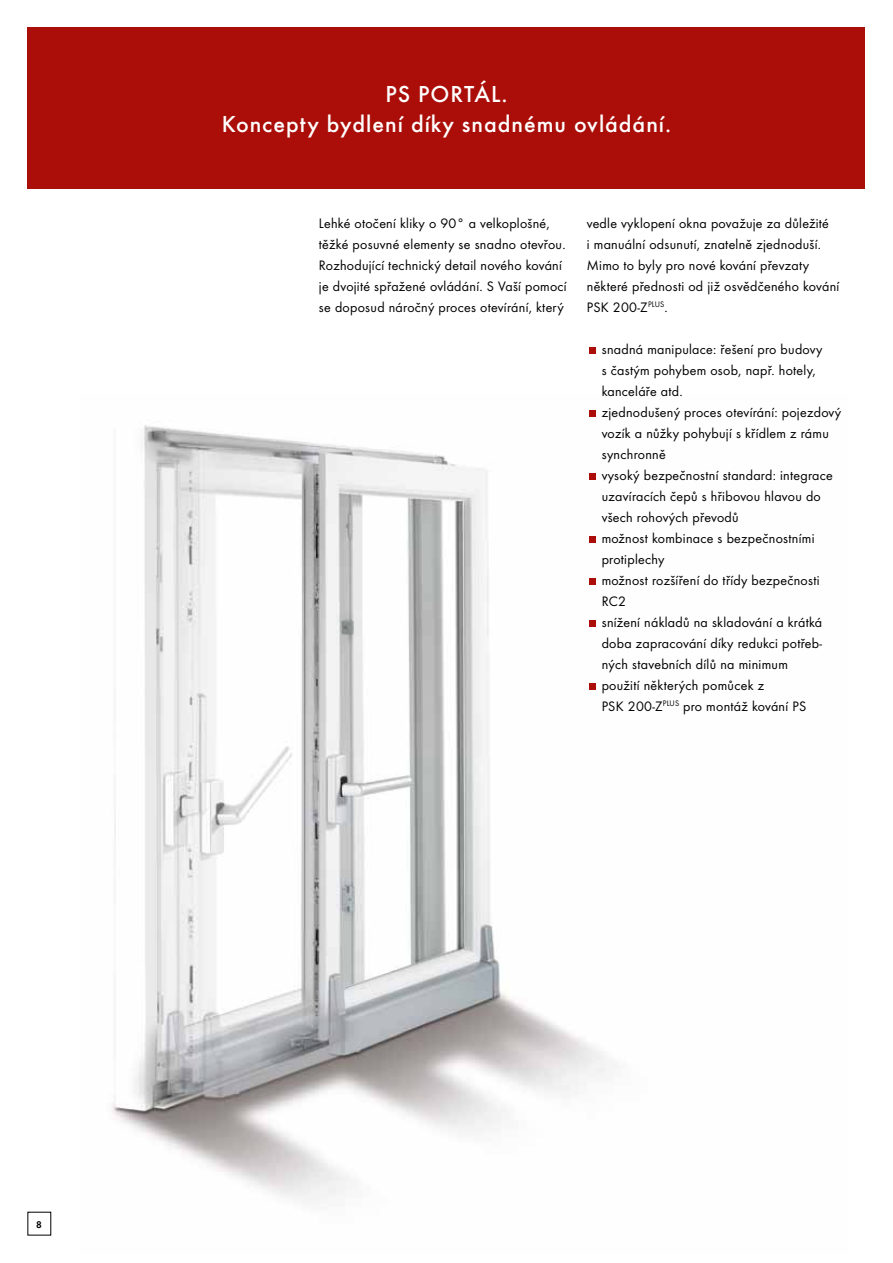
<style>
.page{position:relative;width:893px;height:1263px;background:#fff}
.page>*{position:absolute;margin:0;border:0;box-sizing:border-box;transform-origin:0 0}
.t1{font:500 24px/30px "Futura";letter-spacing:.04em;color:#fff;text-align:center}
.t2{font:14.25px/21px "Futura Boo";letter-spacing:.02em;color:#000}
.t3{font:10.05px "Futura Dem";color:#000}
</style>
<div class="page">
<img style="left:112px;top:410px;width:506px;height:792px">
<div style="left:28px;top:28px;width:837px;height:161px;background:#ab0e08"></div>
<div style="left:589px;top:347px;width:6px;height:7px;background:#ab0e08"></div>
<div style="left:589px;top:410px;width:6px;height:7px;background:#ab0e08"></div>
<div style="left:589px;top:473px;width:6px;height:7px;background:#ab0e08"></div>
<div style="left:589px;top:536px;width:6px;height:7px;background:#ab0e08"></div>
<div style="left:589px;top:578px;width:6px;height:7px;background:#ab0e08"></div>
<div style="left:589px;top:620px;width:6px;height:7px;background:#ab0e08"></div>
<div style="left:589px;top:683px;width:6px;height:7px;background:#ab0e08"></div>
<h1 class="t1" style="left:222px;top:79px;width:451px">PS PORTÁL.<br>Koncepty bydlení díky snadnému ovládání.</h1>
<p class="t2" style="left:319px;top:212px;width:249px">Lehké otočení kliky o 90° a velkoplošné, těžké posuvné elementy se snadno otevřou.<br>Rozhodující technický detail nového kování je dvojité spřažené ovládání. S Vaší pomocí se doposud náročný proces otevírání, který</p>
<p class="t2" style="left:587px;top:212px;width:254px">vedle vyklopení okna považuje za důležité<br>i manuální odsunutí, znatelně zjednoduší.<br>Mimo to byly pro nové kování převzaty některé přednosti od již osvědčeného kování PSK 200-Z<sup>PLUS</sup>.</p>
<p class="t2" style="left:602px;top:338px;width:241px">snadná manipulace: řešení pro budovy<br>s častým pohybem osob, např. hotely, kanceláře atd.<br>zjednodušený proces otevírání: pojezdový vozík a nůžky pohybují s křídlem z rámu synchronně<br>vysoký bezpečnostní standard: integrace uzavíracích čepů s hřibovou hlavou do všech rohových převodů<br>možnost kombinace s bezpečnostními protiplechy<br>možnost rozšíření do třídy bezpečnosti<br>RC2<br>snížení nákladů na skladování a krátká doba zapracování díky redukci potřeb&shy;ných stavebních dílů na minimum<br>použití některých pomůcek z<br>PSK 200-Z<sup>PLUS</sup> pro montáž kování PS</p>
<p class="t3" style="left:36px;top:1217px;width:7px">8</p>
</div>
